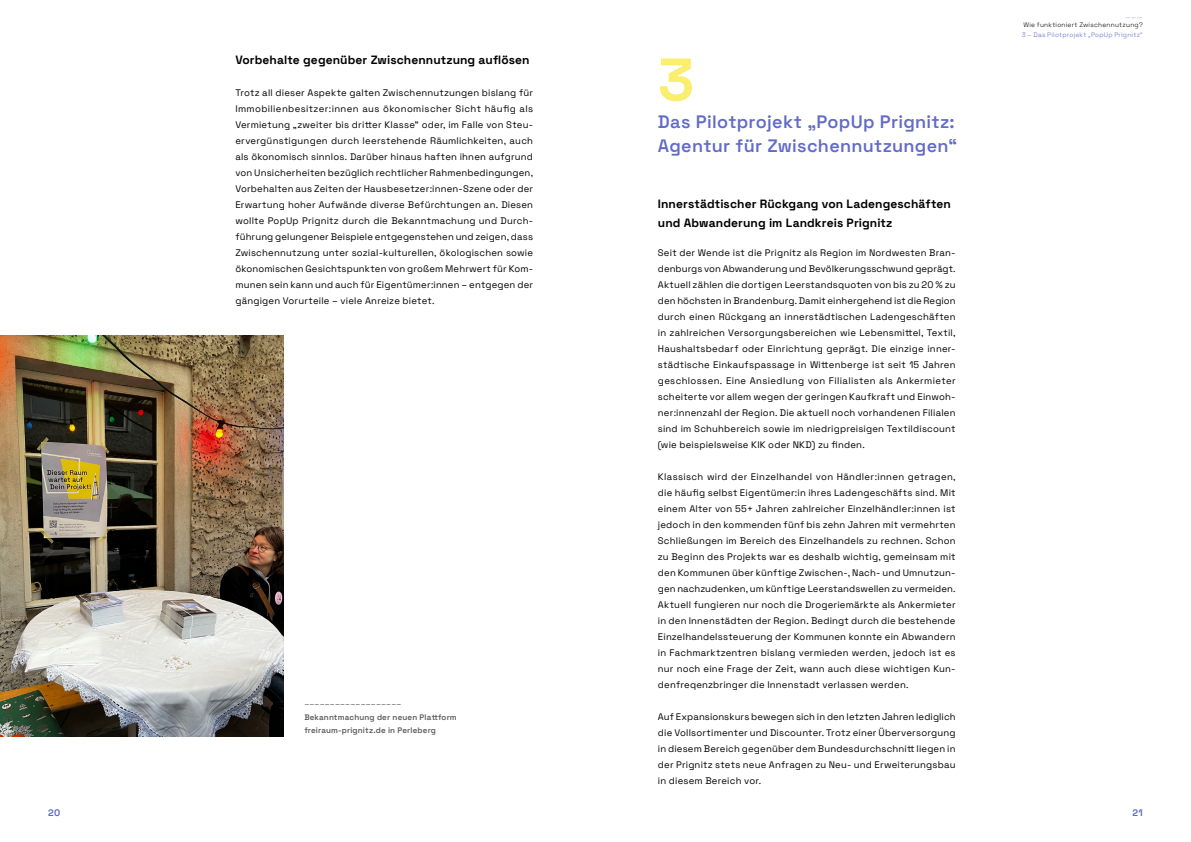
<style>
.page{position:relative;width:1191px;height:842px;background:#fff}
.page>*{position:absolute;margin:0;border:0;box-sizing:border-box;transform-origin:0 0}
.t1{font:700 60px "Space Grotesk";color:#faee6e}
.t2{font:600 18px/24px "Space Grotesk";letter-spacing:.015em;color:#626bc6}
.t3{font:700 12px/19.3px "Space Grotesk";letter-spacing:.01em;color:#000}
.t4{font:9.5px/16px "Space Grotesk";letter-spacing:.02em;color:#000;text-align:justify}
.t5{font:700 9.5px "Space Grotesk";color:#626bc6}
.t6{font:9.5px "Space Grotesk";color:#b6c1ff}
.t7{font:600 8px/13px "Space Grotesk";letter-spacing:.02em;color:#58595b}
.t8{font:8px "Space Grotesk";color:#58595b}
.t9{font:300 6.5px "Space Grotesk";letter-spacing:.035em;color:#626bc6}
.t10{font:300 6.5px "Space Grotesk";letter-spacing:.04em;color:#000}
</style>
<div class="page">
<img style="left:0;top:336px;width:283px;height:400px">
<p class="t3" style="left:235px;top:49px;width:296px">Vorbehalte gegenüber Zwischennutzung auflösen</p>
<p class="t4" style="left:235px;top:84px;width:299px">Trotz all dieser Aspekte galten Zwischennutzungen bislang für Immobilienbesitzer:innen aus ökonomischer Sicht häufig als Vermietung „zweiter bis dritter Klasse“ oder, im Falle von Steu&shy;ervergünstigungen durch leerstehende Räumlichkeiten, auch als ökonomisch sinnlos. Darüber hinaus haften ihnen aufgrund von Unsicherheiten bezüglich rechtlicher Rahmenbedingungen, Vorbehalten aus Zeiten der Hausbesetzer:innen-Szene oder der Erwartung hoher Aufwände diverse Befürchtungen an. Diesen wollte PopUp Prignitz durch die Bekanntmachung und Durch&shy;führung gelungener Beispiele entgegenstehen und zeigen, dass Zwischennutzung unter sozial-kulturellen, ökologischen sowie ökonomischen Gesichtspunkten von großem Mehrwert für Kom&shy;munen sein kann und auch für Eigentümer:innen – entgegen der gängigen Vorurteile – viele Anreize bietet.</p>
<p class="t8" style="left:304px;top:695px;width:99px">___________________</p>
<p class="t7" style="left:304px;top:710px;width:154px">Bekanntmachung der neuen Plattform freiraum-prignitz.de in Perleberg</p>
<h1 class="t1" style="left:658px;top:32px;width:38px">3</h1>
<h2 class="t2" style="left:658px;top:108px;width:301px">Das Pilotprojekt „PopUp Prignitz:<br>Agentur für Zwischennutzungen“</h2>
<p class="t3" style="left:658px;top:193px;width:294px">Innerstädtischer Rückgang von Ladengeschäften und Abwanderung im Landkreis Prignitz</p>
<p class="t4" style="left:658px;top:244px;width:299px">Seit der Wende ist die Prignitz als Region im Nordwesten Bran&shy;denburgs von Abwanderung und Bevölkerungsschwund geprägt.<br>Aktuell zählen die dortigen Leerstandsquoten von bis zu 20 % zu den höchsten in Brandenburg. Damit einhergehend ist die Region durch einen Rückgang an innerstädtischen Ladengeschäften in zahlreichen Versorgungsbereichen wie Lebensmittel, Textil, Haushaltsbedarf oder Einrichtung geprägt. Die einzige inner&shy;städtische Einkaufspassage in Wittenberge ist seit 15 Jahren geschlossen. Eine Ansiedlung von Filialisten als Ankermieter scheiterte vor allem wegen der geringen Kaufkraft und Einwoh&shy;ner:innenzahl der Region. Die aktuell noch vorhandenen Filialen sind im Schuhbereich sowie im niedrigpreisigen Textildiscount (wie beispielsweise KIK oder NKD) zu finden.</p>
<p class="t4" style="left:658px;top:468px;width:299px">Klassisch wird der Einzelhandel von Händler:innen getragen, die häufig selbst Eigentümer:in ihres Ladengeschäfts sind. Mit einem Alter von 55+ Jahren zahlreicher Einzelhändler:innen ist jedoch in den kommenden fünf bis zehn Jahren mit vermehrten Schließungen im Bereich des Einzelhandels zu rechnen. Schon zu Beginn des Projekts war es deshalb wichtig, gemeinsam mit den Kommunen über künftige Zwischen-, Nach- und Umnutzun&shy;gen nachzudenken, um künftige Leerstandswellen zu vermeiden.<br>Aktuell fungieren nur noch die Drogeriemärkte als Ankermieter in den Innenstädten der Region. Bedingt durch die bestehende Einzelhandelssteuerung der Kommunen konnte ein Abwandern in Fachmarktzentren bislang vermieden werden, jedoch ist es nur noch eine Frage der Zeit, wann auch diese wichtigen Kun&shy;denfreqenzbringer die Innenstadt verlassen werden.</p>
<p class="t4" style="left:658px;top:708px;width:299px">Auf Expansionskurs bewegen sich in den letzten Jahren lediglich die Vollsortimenter und Discounter. Trotz einer Überversorgung in diesem Bereich gegenüber dem Bundesdurchschnitt liegen in der Prignitz stets neue Anfragen zu Neu- und Erweiterungsbau in diesem Bereich vor.</p>
<p class="t6" style="left:1124px;top:7px;width:19px">___</p>
<p class="t10" style="left:1023px;top:20px;width:121px">Wie funktioniert Zwischennutzung?</p>
<p class="t9" style="left:1022px;top:30px;width:122px">3 – Das Pilotprojekt „PopUp Prignitz“</p>
<p class="t5" style="left:48px;top:805px;width:14px">20</p>
<p class="t5" style="left:1132px;top:805px;width:12px">21</p>
</div>
